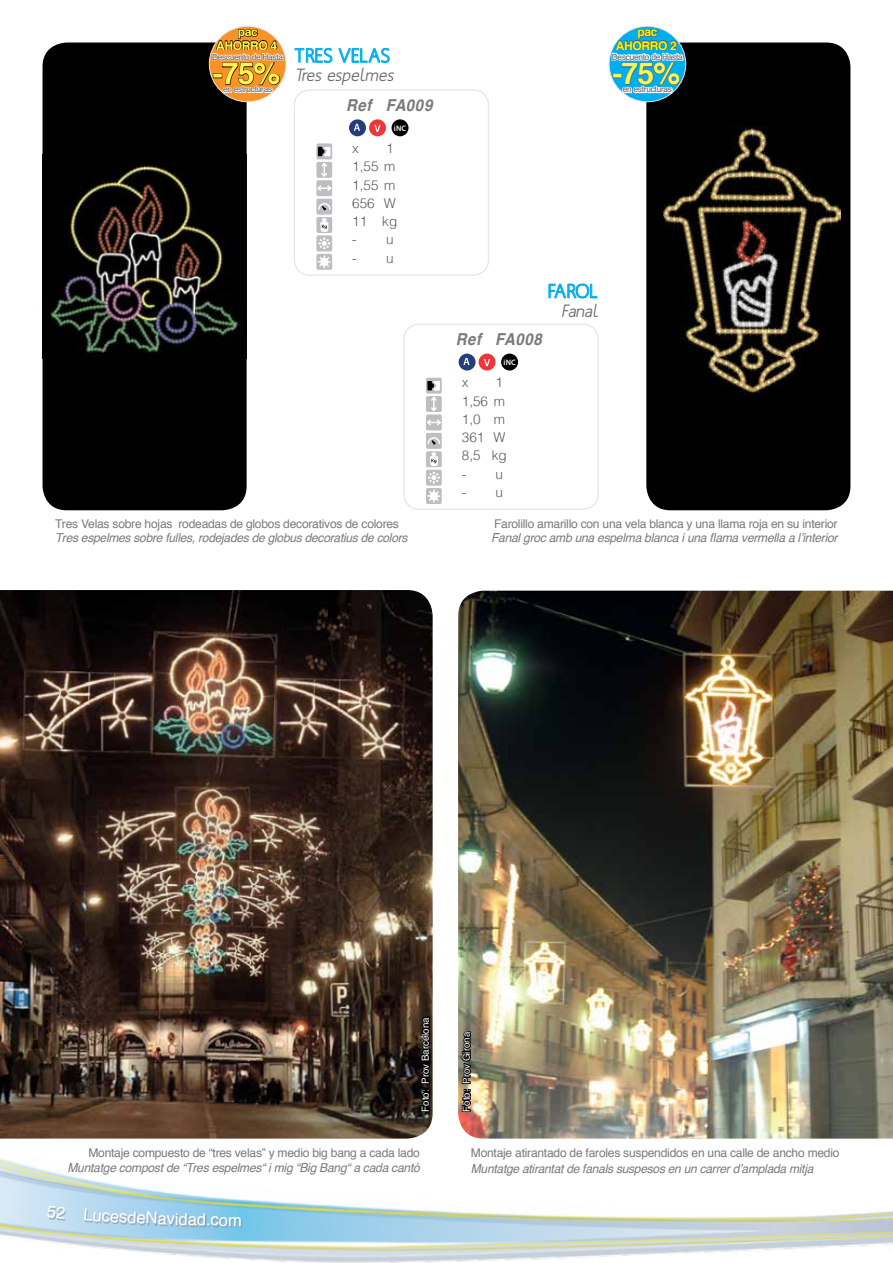
<style>
.page{position:relative;width:893px;height:1263px;background:#fff}
.page>*{position:absolute;margin:0;border:0;box-sizing:border-box;transform-origin:0 0}
.t1{font:700 30px "Helvetica";color:#fff450}
.t2{font:500 19.5px "Mank Sans";color:#00aeef}
.t3{font:italic 500 17.55px "Mank Sans";color:#696a6d}
.t4{font:16.5px "Helvetica";color:#fff}
.t5{font:italic 700 16.5px "Helvetica";letter-spacing:.035em;color:#797a7d;scale:.91 1}
.t6{font:300 13.5px/18.1px "Helvetica";color:#58595b}
.t7{font:italic 12.3px "Helvetica";letter-spacing:-.02em;color:#797a7d}
.t8{font:12px "Helvetica";letter-spacing:-.02em;color:#797a7d}
.t9{font:700 12px "Helvetica";letter-spacing:-.03em;color:#fff450}
.t10{font:700 12px "Helvetica";letter-spacing:-.03em;color:#fff200}
.t11{font:9.75px "Helvetica";color:#fff}
.t12{font:8.25px "Helvetica";letter-spacing:-.03em;color:#58595b}
.t13{font:600 7.95px "Myriad Pro";letter-spacing:.02em;color:#fff}
</style>
<div class="page">
<img style="left:0;top:1138px;width:892px;height:125px">
<img style="left:892px;top:1138px;width:1px;height:106px">
<div style="left:49px;top:1207px;width:193px;height:20px;background:#939598;opacity:.75"></div>
<img style="left:458px;top:591px;width:435px;height:547px">
<img style="left:0;top:590px;width:433px;height:548px">
<div style="left:646px;top:43px;width:204px;height:467px;background:#000;border-radius:24px"></div>
<img style="left:664px;top:126px;width:176px;height:268px">
<div style="left:43px;top:43px;width:204px;height:467px;background:#000;border-radius:24px"></div>
<img style="left:43px;top:162px;width:196px;height:195px">
<svg style="left:548px;top:283px;width:50px;height:16px"></svg>
<div style="left:459px;top:354px;width:17px;height:17px;background:#243e7a;border-radius:50%"></div>
<svg style="left:463px;top:358px;width:7px;height:7px"></svg>
<div style="left:479px;top:354px;width:17px;height:17px;background:#ee3537;border-radius:50%"></div>
<svg style="left:484px;top:359px;width:6px;height:7px"></svg>
<div style="left:501px;top:354px;width:17px;height:17px;background:#000;border-radius:50%"></div>
<svg style="left:294px;top:48px;width:96px;height:15px"></svg>
<div style="left:349px;top:119px;width:17px;height:17px;background:#243e7a;border-radius:50%"></div>
<svg style="left:354px;top:124px;width:6px;height:7px"></svg>
<div style="left:369px;top:119px;width:17px;height:17px;background:#ee3537;border-radius:50%"></div>
<svg style="left:374px;top:125px;width:7px;height:7px"></svg>
<div style="left:392px;top:119px;width:16px;height:17px;background:#000;border-radius:50%"></div>
<svg style="left:460px;top:1002px;width:16px;height:111px;background:#706a57"></svg>
<svg style="left:419px;top:988px;width:14px;height:125px;background:#261e17"></svg>
<div style="left:294px;top:89px;width:195px;height:187px;border:1px solid #e6e7e8;border-radius:15px"></div>
<svg style="left:316px;top:143px;width:17px;height:127px"></svg>
<div style="left:403px;top:324px;width:196px;height:186px;border:1px solid #e6e7e8;border-radius:15px"></div>
<svg style="left:426px;top:378px;width:16px;height:126px"></svg>
<svg style="left:209px;top:26px;width:77px;height:76px"></svg>
<div style="left:209px;top:26px;width:77px;height:76px;border:1px solid #e6e7e8;border-radius:50%"></div>
<svg style="left:212px;top:29px;width:72px;height:65px"></svg>
<svg style="left:609px;top:26px;width:77px;height:76px"></svg>
<div style="left:609px;top:26px;width:77px;height:76px;border:1px solid #e6e7e8;border-radius:50%"></div>
<svg style="left:611px;top:29px;width:73px;height:66px"></svg>
<svg style="left:47px;top:1206px;width:18px;height:12px"></svg>
<svg style="left:84px;top:1208px;width:9px;height:13px"></svg>
<p class="t9" style="left:238px;top:22px;width:22px">pac</p>
<p class="t9" style="left:216px;top:36px;width:63px">AHORRO 4</p>
<p class="t12" style="left:212px;top:50px;width:72px">Descuento de Hasta</p>
<h1 class="t1" style="left:213px;top:49px;width:69px">-75%</h1>
<p class="t12" style="left:223px;top:83px;width:51px">en estructuras</p>
<h2 class="t2" style="left:294px;top:43px;width:97px">TRES VELAS</h2>
<h3 class="t3" style="left:294px;top:64px;width:105px">Tresespelmes</h3>
<h3 class="t5" style="left:346px;top:91px;width:96px">Ref FA009</h3>
<p class="t6" style="left:352px;top:139px;width:8px">x</p>
<p class="t13" style="left:394px;top:123px;width:14px">iNC</p>
<p class="t6" style="left:352px;top:139px;width:46px;text-indent:34px">1<br>1,55 m<br>1,55 m<br>656 W<br>11 kg</p>
<p class="t6" style="left:352px;top:230px;width:43px">- u</p>
<p class="t6" style="left:352px;top:248px;width:43px">- u</p>
<p class="t8" style="left:55px;top:514px;width:345px">Tres Velas sobre hojas rodeadas de globos decorativos de colores</p>
<p class="t7" style="left:55px;top:528px;width:354px">Tres espelmes sobre fulles, rodejades de globus decoratius de colors</p>
<p class="t10" style="left:637px;top:22px;width:22px">pac</p>
<p class="t10" style="left:616px;top:36px;width:63px">AHORRO 2</p>
<p class="t12" style="left:612px;top:50px;width:72px">Descuento de Hasta</p>
<h1 class="t1" style="left:612px;top:49px;width:69px">-75%</h1>
<p class="t12" style="left:623px;top:83px;width:51px">en estructuras</p>
<h2 class="t2" style="left:548px;top:279px;width:51px">FAROL</h2>
<h3 class="t3" style="left:561px;top:300px;width:42px">Fanal</h3>
<h3 class="t5" style="left:456px;top:326px;width:96px">Ref FA008</h3>
<p class="t6" style="left:462px;top:373px;width:8px">x</p>
<p class="t13" style="left:503px;top:357px;width:14px">iNC</p>
<p class="t6" style="left:462px;top:373px;width:46px;text-indent:34px">1<br>1,56 m<br>1,0 m<br>361 W<br>8,5 kg</p>
<p class="t6" style="left:462px;top:464px;width:43px">- u</p>
<p class="t6" style="left:462px;top:482px;width:43px">- u</p>
<p class="t8" style="left:494px;top:514px;width:345px">Farolillo amarillo con una vela blanca y una llama roja en su interior</p>
<p class="t7" style="left:491px;top:528px;width:348px">Fanal groc amb una espelma blanca i una flama vermella a l’interior</p>
<p class="t11" style="left:418px;top:1111px;width:96px;rotate:-90deg">Foto: Prov Barcelona</p>
<p class="t8" style="left:88px;top:1144px;width:333px">Montaje compuesto de “tres velas” y medio big bang a cada lado</p>
<p class="t7" style="left:67px;top:1158px;width:354px">Muntatge compost de “Tres espelmes“ i mig “Big Bang“ a cada cantó</p>
<h3 class="t4" style="left:93px;top:1202px;width:67px;rotate:3deg">ucesdeN</h3>
<h3 class="t4" style="left:158px;top:1205px;width:32px;rotate:2deg">avid</h3>
<h3 class="t4" style="left:188px;top:1206px;width:33px;rotate:1deg">ad.c</h3>
<h3 class="t4" style="left:219px;top:1207px;width:24px">om</h3>
<p class="t11" style="left:459px;top:1111px;width:81px;rotate:-90deg">Foto: Prov Girona</p>
<p class="t8" style="left:471px;top:1144px;width:370px">Montaje atirantado de faroles suspendidos en una calle de ancho medio</p>
<p class="t7" style="left:471px;top:1159px;width:344px">Muntatge atirantat de fanals suspesos en un carrer d’amplada mitja</p>
</div>
